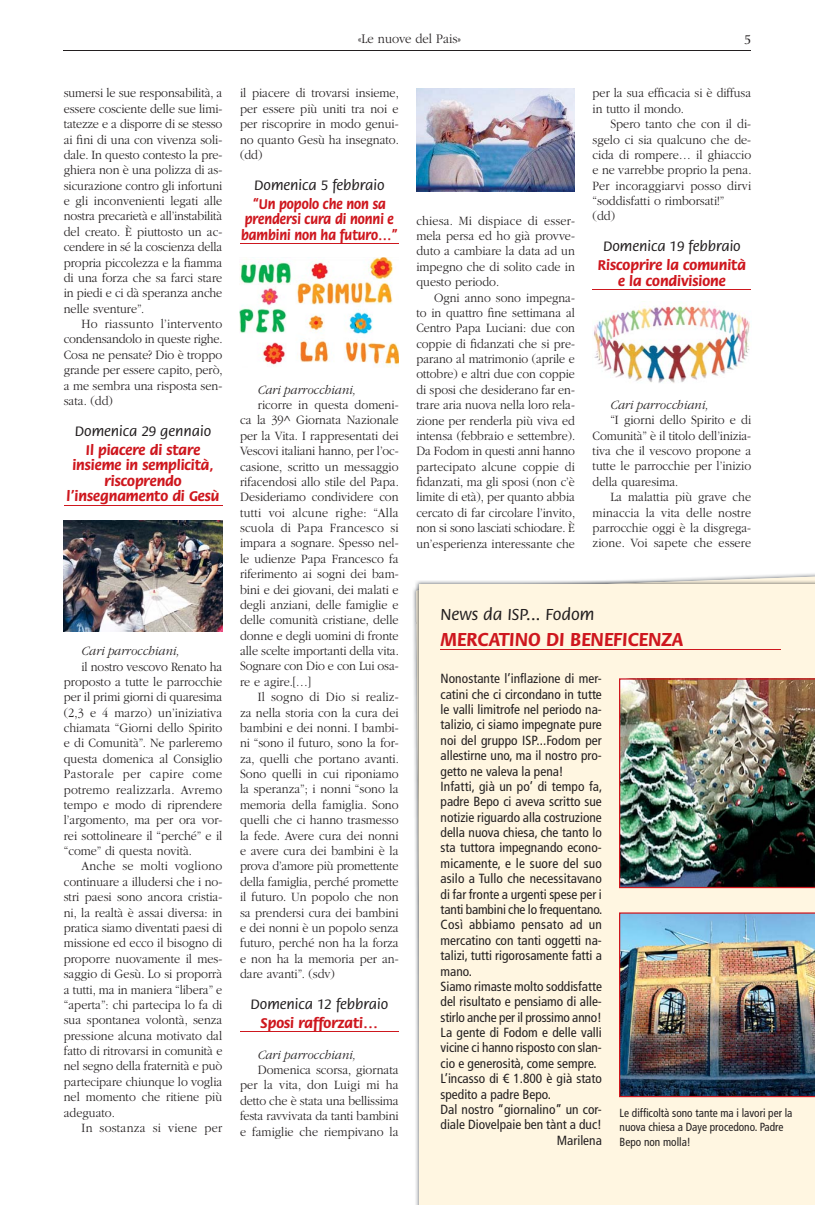
<style>
.page{position:relative;width:815px;height:1205px;background:#fff}
.page>*{position:absolute;margin:0;border:0;box-sizing:border-box;transform-origin:0 0}
.t1{font:700 20px "Flora Std";color:#ce171e}
.t2{font:500 17.5px "Flora Std";color:#231f20}
.t3{font:700 15px/15.5px "Flora Std";color:#ce171e;text-align:center}
.t4{font:500 15px "Flora Std";color:#231f20}
.t5{font:700 15px/15.5px "Flora Std";color:#ce171e;text-align:center;scale:.9 1}
.t6{font:300 13.75px "ITC Garamond Std";color:#231f20;scale:.92 1}
.t7{font:13.75px "Giovanni Std";color:#231f20;scale:.94 1}
.t8{font:300 13.25px/15.4px "ITC Garamond Std";color:#231f20;text-align:justify;scale:.92 1}
.t9{font:condensed 13.25px "Frutiger LT Std";color:#231f20}
.t10{font:300 13.25px/15.4px "ITC Garamond Std";color:#231f20;text-align:justify;scale:.91 1}
.t11{font:italic 300 13.25px "ITC Garamond Std";color:#231f20;scale:.92 1}
.t12{font:condensed 13.25px "Frutiger LT Std";letter-spacing:.025em;color:#231f20}
.t13{font:300 13.25px "ITC Garamond Std";letter-spacing:.02em;color:#231f20;scale:.92 1}
.t14{font:condensed 11.75px/14.2px "Frutiger LT Std";color:#231f20;scale:.96 1}
</style>
<div class="page">
<hr style="left:64px;top:50px;width:687px;height:1px;background:#231f20">
<hr style="left:64px;top:505px;width:158px;height:1px;background:#ce171e">
<hr style="left:240px;top:243px;width:159px;height:1px;background:#ce171e">
<hr style="left:240px;top:1031px;width:159px;height:1px;background:#ce171e">
<hr style="left:593px;top:289px;width:158px;height:1px;background:#ce171e">
<img style="left:64px;top:520px;width:158px;height:112px">
<img style="left:416px;top:89px;width:159px;height:102px">
<img style="left:240px;top:258px;width:159px;height:110px">
<img style="left:594px;top:305px;width:156px;height:78px">
<img style="left:415px;top:622px;width:1px;height:583px">
<div style="left:419px;top:584px;width:396px;height:621px;background:#fff6e1"></div>
<hr style="left:441px;top:649px;width:340px;height:1px;background:#ce171e">
<img style="left:619px;top:678px;width:196px;height:210px">
<img style="left:619px;top:912px;width:196px;height:185px">
<p class="t6" style="left:358px;top:34px;width:113px">«Le nuove del Pais»</p>
<p class="t7" style="left:744px;top:34px;width:9px">5</p>
<p class="t8" style="left:64px;top:87px;width:174px">sumersi le sue responsabilità, a essere cosciente delle sue limi&shy;tatezze e a disporre di se stesso ai fini di una con vivenza soli&shy;dale. In questo contesto la pre&shy;ghiera non è una polizza di as&shy;sicurazione contro gli infortuni e gli inconvenienti legati alle nostra precarietà e all’instabilità del creato. È piuttosto un ac&shy;cendere in sé la coscienza della propria piccolezza e la fiamma di una forza che sa farci stare in piedi e ci dà speranza anche nelle sventure”.</p>
<p class="t8" style="left:64px;top:317px;width:174px;text-indent:18px">Ho riassunto l’intervento condensandolo in queste righe.<br>Cosa ne pensate? Dio è troppo grande per essere capito, però, a me sembra una risposta sen&shy;sata. (dd)</p>
<p class="t4" style="left:75px;top:423px;width:138px">Domenica 29 gennaio</p>
<p class="t3" style="left:67px;top:443px;width:155px">Il piacere di stare insieme in semplicità, riscoprendo l’insegnamento di Gesù</p>
<p class="t11" style="left:81px;top:646px;width:108px">Cari parrocchiani,</p>
<p class="t8" style="left:64px;top:660px;width:174px;text-indent:18px">il nostro vescovo Renato ha proposto a tutte le parrocchie per il primi giorni di quaresima (2,3 e 4 marzo) un’iniziativa chiamata “Giorni dello Spirito e di Comunità”. Ne parleremo questa domenica al Consiglio Pastorale per capire come potremo realizzarla. Avremo tempo e modo di riprendere l’argomento, ma per ora vor&shy;rei sottolineare il “perché” e il “come” di questa novità.</p>
<p class="t8" style="left:64px;top:860px;width:174px;text-indent:18px">Anche se molti vogliono continuare a illudersi che i no&shy;stri paesi sono ancora cristia&shy;ni, la realtà è assai diversa: in pratica siamo diventati paesi di missione ed ecco il bisogno di proporre nuovamente il mes&shy;saggio di Gesù. Lo si proporrà a tutti, ma in maniera “libera” e “aperta”: chi partecipa lo fa di sua spontanea volontà, senza pressione alcuna motivato dal fatto di ritrovarsi in comunità e nel segno della fraternità e può partecipare chiunque lo voglia nel momento che ritiene più adeguato.</p>
<p class="t13" style="left:81px;top:1122px;width:155px">In sostanza si viene per</p>
<p class="t8" style="left:240px;top:87px;width:174px">il piacere di trovarsi insieme, per essere più uniti tra noi e per riscoprire in modo genui&shy;no quanto Gesù ha insegnato. (dd)</p>
<p class="t4" style="left:254px;top:177px;width:132px">Domenica 5 febbraio</p>
<p class="t5" style="left:241px;top:197px;width:175px">“Un popolo che non sa prendersi cura di nonni e bambini non ha futuro…”</p>
<p class="t11" style="left:258px;top:384px;width:108px">Cari parrocchiani,</p>
<p class="t8" style="left:240px;top:398px;width:174px;text-indent:18px">ricorre in questa domeni&shy;ca la 39^ Giornata Nazionale per la Vita. I rappresentati dei Vescovi italiani hanno, per l’oc&shy;casione, scritto un messaggio rifacendosi allo stile del Papa.<br>Desideriamo condividere con tutti voi alcune righe: “Alla scuola di Papa Francesco si impara a sognare. Spesso nel&shy;le udienze Papa Francesco fa riferimento ai sogni dei bam&shy;bini e dei giovani, dei malati e degli anziani, delle famiglie e delle comunità cristiane, delle donne e degli uomini di fronte alle scelte importanti della vita.<br>Sognare con Dio e con Lui osa&shy;re e agire.[…]</p>
<p class="t8" style="left:240px;top:690px;width:174px;text-indent:18px">Il sogno di Dio si realiz&shy;za nella storia con la cura dei bambini e dei nonni. I bambi&shy;ni “sono il futuro, sono la for&shy;za, quelli che portano avanti.<br>Sono quelli in cui riponiamo la speranza”; i nonni “sono la memoria della famiglia. Sono quelli che ci hanno trasmesso la fede. Avere cura dei nonni e avere cura dei bambini è la prova d’amore più promettente della famiglia, perché promette il futuro. Un popolo che non sa prendersi cura dei bambini e dei nonni è un popolo senza futuro, perché non ha la forza e non ha la memoria per an&shy;dare avanti”. (sdv)</p>
<p class="t4" style="left:250px;top:996px;width:139px">Domenica 12 febbraio</p>
<p class="t3" style="left:261px;top:1016px;width:119px">Sposi rafforzati…</p>
<p class="t11" style="left:258px;top:1049px;width:108px">Cari parrocchiani,</p>
<p class="t8" style="left:240px;top:1063px;width:174px;text-indent:18px">Domenica scorsa, giornata per la vita, don Luigi mi ha detto che è stata una bellissima festa ravvivata da tanti bambini e famiglie che riempivano la</p>
<p class="t8" style="left:416px;top:214px;width:174px">chiesa. Mi dispiace di esser&shy;mela persa ed ho già provve&shy;duto a cambiare la data ad un impegno che di solito cade in questo periodo.</p>
<p class="t10" style="left:416px;top:291px;width:176px;text-indent:18px">Ogni anno sono impegna&shy;to in quattro fine settimana al Centro Papa Luciani: due con coppie di fidanzati che si pre&shy;parano al matrimonio (aprile e ottobre) e altri due con coppie di sposi che desiderano far en&shy;trare aria nuova nella loro rela&shy;zione per renderla più viva ed intensa (febbraio e settembre).<br>Da Fodom in questi anni hanno partecipato alcune coppie di fidanzati, ma gli sposi (non c’è limite di età), per quanto abbia cercato di far circolare l’invito, non si sono lasciati schiodare. È un’esperienza interessante che</p>
<p class="t10" style="left:593px;top:87px;width:176px">per la sua efficacia si è diffusa in tutto il mondo.</p>
<p class="t8" style="left:593px;top:117px;width:174px;text-align:left;text-indent:18px">Spero tanto che con il di&shy;sgelo ci sia qualcuno che de&shy;cida di rompere… il ghiaccio e ne varrebbe proprio la pena.<br>Per incoraggiarvi posso dirvi “soddisfatti o rimborsati!”<br>(dd)</p>
<p class="t4" style="left:603px;top:239px;width:139px">Domenica 19 febbraio</p>
<p class="t3" style="left:598px;top:259px;width:150px">Riscoprire la comunità e la condivisione</p>
<p class="t11" style="left:610px;top:399px;width:108px">Cari parrocchiani,</p>
<p class="t8" style="left:593px;top:413px;width:174px;text-indent:18px">“I giorni dello Spirito e di Comunità” è il titolo dell’inizia&shy;tiva che il vescovo propone a tutte le parrocchie per l’inizio della quaresima.</p>
<p class="t8" style="left:593px;top:490px;width:174px;text-indent:18px">La malattia più grave che minaccia la vita delle nostre parrocchie oggi è la disgrega&shy;zione. Voi sapete che essere</p>
<h2 class="t2" style="left:441px;top:605px;width:155px">News da ISP... Fodom</h2>
<h1 class="t1" style="left:441px;top:631px;width:244px">MERCATINO DI BENEFICENZA</h1>
<p class="t9" style="left:441px;top:672px;width:163px">Nonostante l’inflazione di mer-</p>
<p class="t9" style="left:441px;top:688px;width:163px">catini che ci circondano in tutte</p>
<p class="t9" style="left:441px;top:703px;width:163px">le valli limitrofe nel periodo na-</p>
<p class="t9" style="left:441px;top:718px;width:163px">talizio, ci siamo impegnate pure</p>
<p class="t9" style="left:441px;top:734px;width:163px">noi del gruppo ISP...Fodom per</p>
<p class="t9" style="left:441px;top:749px;width:163px">allestirne uno, ma il nostro pro-</p>
<p class="t9" style="left:441px;top:764px;width:125px">getto ne valeva la pena!</p>
<p class="t9" style="left:441px;top:780px;width:163px">Infatti, già un po’ di tempo fa,</p>
<p class="t9" style="left:441px;top:795px;width:163px">padre Bepo ci aveva scritto sue</p>
<p class="t9" style="left:441px;top:811px;width:163px">notizie riguardo alla costruzione</p>
<p class="t9" style="left:441px;top:826px;width:163px">della nuova chiesa, che tanto lo</p>
<p class="t9" style="left:441px;top:841px;width:163px">sta tuttora impegnando econo-</p>
<p class="t9" style="left:441px;top:857px;width:163px">micamente, e le suore del suo</p>
<p class="t9" style="left:441px;top:872px;width:163px">asilo a Tullo che necessitavano</p>
<p class="t9" style="left:441px;top:887px;width:163px">di far fronte a urgenti spese per i</p>
<p class="t9" style="left:441px;top:903px;width:163px">tanti bambini che lo frequentano.</p>
<p class="t12" style="left:441px;top:918px;width:163px">Così abbiamo pensato ad un</p>
<p class="t9" style="left:441px;top:934px;width:163px">mercatino con tanti oggetti na-</p>
<p class="t9" style="left:441px;top:949px;width:163px">talizi, tutti rigorosamente fatti a</p>
<p class="t9" style="left:441px;top:964px;width:33px">mano.</p>
<p class="t9" style="left:441px;top:980px;width:163px">Siamo rimaste molto soddisfatte</p>
<p class="t9" style="left:441px;top:995px;width:163px">del risultato e pensiamo di alle-</p>
<p class="t9" style="left:441px;top:1010px;width:163px">stirlo anche per il prossimo anno!</p>
<p class="t9" style="left:441px;top:1026px;width:163px">La gente di Fodom e delle valli</p>
<p class="t9" style="left:441px;top:1041px;width:163px">vicine ci hanno risposto con slan-</p>
<p class="t9" style="left:441px;top:1057px;width:158px">cio e generosità, come sempre.</p>
<p class="t9" style="left:441px;top:1072px;width:163px">L’incasso di € 1.800 è già stato</p>
<p class="t9" style="left:441px;top:1087px;width:112px">spedito a padre Bepo.</p>
<p class="t9" style="left:441px;top:1103px;width:163px">Dal nostro “giornalino” un cor-</p>
<p class="t9" style="left:441px;top:1118px;width:163px">diale Diovelpaie ben tànt a duc!</p>
<p class="t9" style="left:557px;top:1133px;width:47px">Marilena</p>
<p class="t14" style="left:620px;top:1106px;width:182px">Le difficoltà sono tante ma i lavori per la nuova chiesa a Daye procedono. Padre<br>Bepo non molla!</p>
</div>
